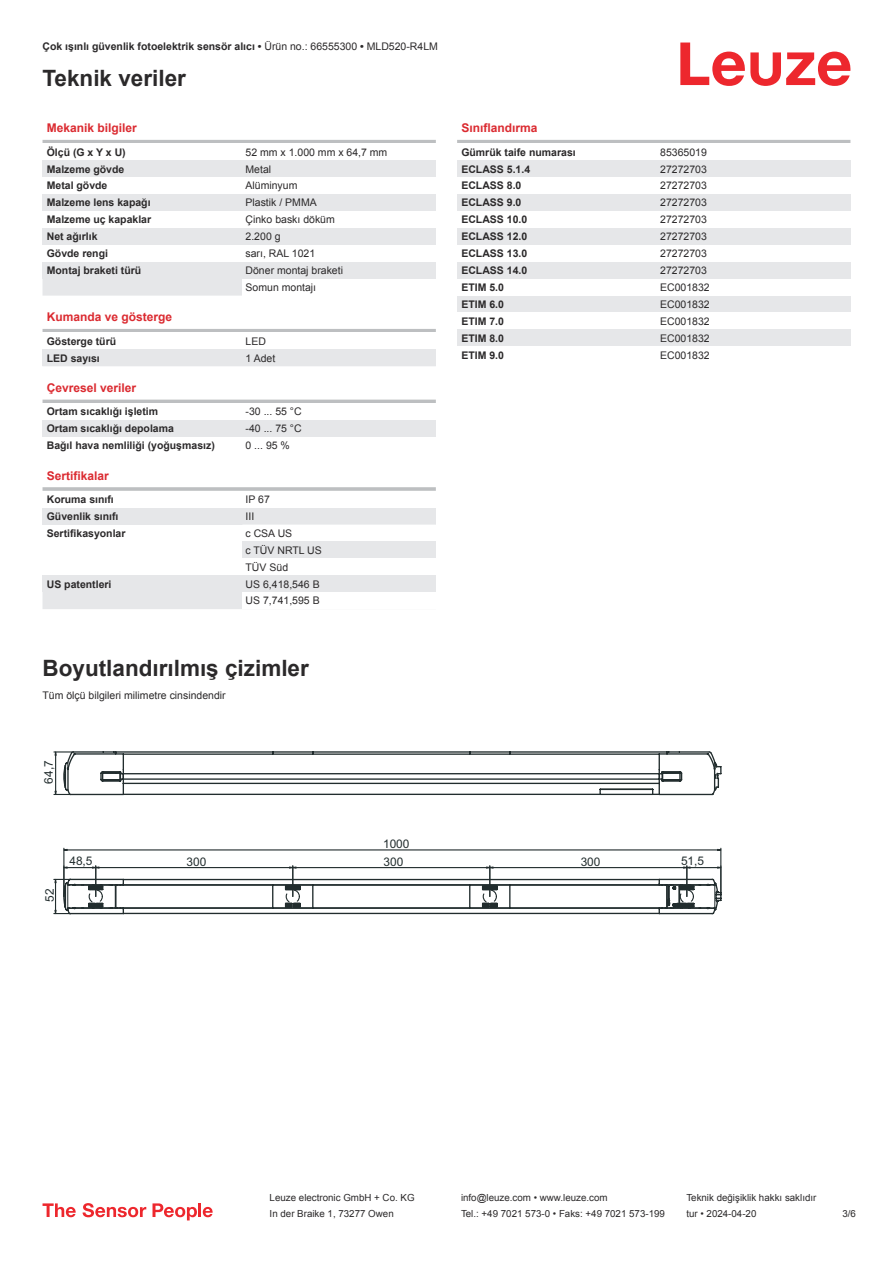
<style>
.page{position:relative;width:893px;height:1263px;background:#fff}
.page>*{position:absolute;margin:0;border:0;box-sizing:border-box;transform-origin:0 0}
.t1{font:700 22.5px "Arial";color:#2b292a}
.t2{font:700 12px "Arial";color:#db2a30}
.t3{font:11.85px "Arial";color:#222d2e}
.t4{font:700 10.5px "Arial";color:#2b292a}
.t5{font:10.5px/17px "Arial";color:#2b292a}
.t6{font:9.75px "Arial";color:#2b292a}
.s1{font-weight:400}
</style>
<div class="page">
<svg style="left:680px;top:43px;width:170px;height:43px"></svg>
<svg style="left:43px;top:279px;width:199px;height:330px"></svg>
<hr style="left:43px;top:140px;width:393px;height:3px;background:#bdbfc1">
<div style="left:43px;top:160px;width:199px;height:17px;background:#e6e7e9"></div>
<div style="left:242px;top:160px;width:194px;height:17px;background:#e6e7e9"></div>
<div style="left:43px;top:194px;width:199px;height:17px;background:#e6e7e9"></div>
<div style="left:242px;top:194px;width:194px;height:17px;background:#e6e7e9"></div>
<div style="left:43px;top:228px;width:199px;height:17px;background:#e6e7e9"></div>
<div style="left:242px;top:228px;width:194px;height:17px;background:#e6e7e9"></div>
<div style="left:43px;top:262px;width:199px;height:17px;background:#e6e7e9"></div>
<div style="left:242px;top:262px;width:194px;height:17px;background:#e6e7e9"></div>
<div style="left:43px;top:313px;width:393px;height:18px;background:#fff"></div>
<hr style="left:43px;top:329px;width:393px;height:3px;background:#bdbfc1">
<div style="left:43px;top:332px;width:199px;height:17px;background:#fff"></div>
<div style="left:43px;top:349px;width:199px;height:17px;background:#e6e7e9"></div>
<div style="left:242px;top:349px;width:194px;height:17px;background:#e6e7e9"></div>
<div style="left:43px;top:383px;width:393px;height:18px;background:#fff"></div>
<hr style="left:43px;top:400px;width:393px;height:3px;background:#bdbfc1">
<div style="left:43px;top:403px;width:199px;height:17px;background:#fff"></div>
<div style="left:43px;top:420px;width:199px;height:17px;background:#e6e7e9"></div>
<div style="left:242px;top:420px;width:194px;height:17px;background:#e6e7e9"></div>
<div style="left:43px;top:437px;width:199px;height:17px;background:#fff"></div>
<div style="left:43px;top:471px;width:393px;height:18px;background:#fff"></div>
<hr style="left:43px;top:487px;width:393px;height:4px;background:#c7c9cb">
<div style="left:43px;top:491px;width:199px;height:17px;background:#fff"></div>
<div style="left:43px;top:508px;width:199px;height:17px;background:#e6e7e9"></div>
<div style="left:242px;top:508px;width:194px;height:17px;background:#e6e7e9"></div>
<div style="left:43px;top:525px;width:199px;height:16px;background:#fff"></div>
<div style="left:242px;top:541px;width:194px;height:17px;background:#e6e7e9"></div>
<div style="left:43px;top:575px;width:199px;height:17px;background:#e6e7e9"></div>
<div style="left:242px;top:575px;width:194px;height:17px;background:#e6e7e9"></div>
<hr style="left:457px;top:140px;width:393px;height:3px;background:#bdbfc1">
<div style="left:457px;top:160px;width:200px;height:17px;background:#e6e7e9"></div>
<div style="left:657px;top:160px;width:193px;height:17px;background:#e6e7e9"></div>
<div style="left:457px;top:194px;width:200px;height:17px;background:#e6e7e9"></div>
<div style="left:657px;top:194px;width:193px;height:17px;background:#e6e7e9"></div>
<div style="left:457px;top:228px;width:200px;height:17px;background:#e6e7e9"></div>
<div style="left:657px;top:228px;width:193px;height:17px;background:#e6e7e9"></div>
<div style="left:457px;top:262px;width:200px;height:17px;background:#e6e7e9"></div>
<div style="left:657px;top:262px;width:193px;height:17px;background:#e6e7e9"></div>
<div style="left:457px;top:296px;width:200px;height:16px;background:#e6e7e9"></div>
<div style="left:657px;top:296px;width:193px;height:16px;background:#e6e7e9"></div>
<div style="left:457px;top:329px;width:200px;height:17px;background:#e6e7e9"></div>
<div style="left:657px;top:329px;width:193px;height:17px;background:#e6e7e9"></div>
<svg style="left:43px;top:1203px;width:33px;height:14px"></svg>
<svg style="left:83px;top:1203px;width:63px;height:14px"></svg>
<svg style="left:153px;top:1203px;width:44px;height:17px"></svg>
<hr style="left:198px;top:1203px;width:3px;height:14px;background:#ed272d">
<svg style="left:203px;top:1207px;width:10px;height:10px"></svg>
<svg style="left:68px;top:850px;width:600px;height:16px"></svg>
<hr style="left:63px;top:848px;width:1px;height:48px;background:#222d2e">
<hr style="left:720px;top:848px;width:1px;height:47px;background:#222d2e">
<hr style="left:67px;top:849px;width:651px;height:1px;background:#222d2e">
<svg style="left:63px;top:848px;width:5px;height:4px"></svg>
<svg style="left:54px;top:751px;width:667px;height:45px"></svg>
<svg style="left:54px;top:866px;width:667px;height:48px"></svg>
<p class="t4" style="left:43px;top:39px;width:397px">Çok ışınlı güvenlik fotoelektrik sensör alıcı • <span class="s1">Ürün no.: 66555300</span> • <span class="s1">MLD520-R4LM</span></p>
<h1 class="t1" style="left:43px;top:63px;width:145px">Teknik veriler</h1>
<p class="t2" style="left:47px;top:120px;width:92px">Mekanik bilgiler</p>
<p class="t4" style="left:47px;top:145px;width:80px">Ölçü (G x Y x U)</p>
<p class="t5" style="left:246px;top:143px;width:143px">52 mm x 1.000 mm x 64,7 mm</p>
<p class="t4" style="left:47px;top:161px;width:79px">Malzeme gövde</p>
<p class="t5" style="left:246px;top:161px;width:27px">Metal</p>
<p class="t4" style="left:47px;top:178px;width:62px">Metal gövde</p>
<p class="t5" style="left:246px;top:177px;width:53px">Alüminyum</p>
<p class="t4" style="left:47px;top:195px;width:105px">Malzeme lens kapağı</p>
<p class="t5" style="left:246px;top:194px;width:73px">Plastik / PMMA</p>
<p class="t4" style="left:47px;top:212px;width:106px">Malzeme uç kapaklar</p>
<p class="t5" style="left:246px;top:211px;width:91px">Çinko baskı döküm</p>
<p class="t4" style="left:47px;top:229px;width:52px">Net ağırlık</p>
<p class="t5" style="left:246px;top:228px;width:37px">2.200 g</p>
<p class="t4" style="left:47px;top:246px;width:63px">Gövde rengi</p>
<p class="t5" style="left:246px;top:245px;width:71px">sarı, RAL 1021</p>
<p class="t4" style="left:47px;top:263px;width:96px">Montaj braketi türü</p>
<p class="t5" style="left:246px;top:262px;width:99px">Döner montaj braketi<br>Somun montajı</p>
<p class="t2" style="left:47px;top:309px;width:127px">Kumanda ve gösterge</p>
<p class="t4" style="left:47px;top:334px;width:71px">Gösterge türü</p>
<p class="t5" style="left:246px;top:333px;width:22px">LED</p>
<p class="t4" style="left:47px;top:350px;width:55px">LED sayısı</p>
<p class="t5" style="left:246px;top:350px;width:31px">1 Adet</p>
<p class="t2" style="left:47px;top:379px;width:91px">Çevresel veriler</p>
<p class="t4" style="left:47px;top:404px;width:113px">Ortam sıcaklığı işletim</p>
<p class="t5" style="left:246px;top:403px;width:58px">-30 ... 55 °C</p>
<p class="t4" style="left:47px;top:421px;width:129px">Ortam sıcaklığı depolama</p>
<p class="t5" style="left:246px;top:420px;width:58px">-40 ... 75 °C</p>
<p class="t4" style="left:47px;top:438px;width:170px">Bağıl hava nemliliği (yoğuşmasız)</p>
<p class="t5" style="left:246px;top:437px;width:46px">0 ... 95 %</p>
<p class="t2" style="left:47px;top:467px;width:64px">Sertifikalar</p>
<p class="t4" style="left:47px;top:492px;width:69px">Koruma sınıfı</p>
<p class="t5" style="left:246px;top:491px;width:26px">IP 67</p>
<p class="t4" style="left:47px;top:509px;width:73px">Güvenlik sınıfı</p>
<p class="t5" style="left:246px;top:508px;width:10px">III</p>
<p class="t4" style="left:47px;top:526px;width:80px">Sertifikasyonlar</p>
<p class="t5" style="left:246px;top:525px;width:78px">c CSA US<br>c TÜV NRTL US<br>TÜV Süd</p>
<p class="t4" style="left:47px;top:576px;width:66px">US patentleri</p>
<p class="t5" style="left:246px;top:575px;width:76px">US 6,418,546 B<br>US 7,741,595 B</p>
<h1 class="t1" style="left:43px;top:653px;width:268px">Boyutlandırılmış çizimler</h1>
<p class="t5" style="left:43px;top:687px;width:185px">Tüm ölçü bilgileri milimetre cinsindendir</p>
<p class="t3" style="left:44px;top:783px;width:25px;rotate:-90deg">64,7</p>
<p class="t3" style="left:383px;top:840px;width:28px">1000</p>
<p class="t2" style="left:461px;top:120px;width:78px">Sınıflandırma</p>
<p class="t4" style="left:461px;top:145px;width:116px">Gümrük taife numarası</p>
<p class="t5" style="left:660px;top:143px;width:48px">85365019</p>
<p class="t4" style="left:461px;top:161px;width:70px">ECLASS 5.1.4</p>
<p class="t5" style="left:660px;top:161px;width:48px">27272703</p>
<p class="t4" style="left:461px;top:178px;width:62px">ECLASS 8.0</p>
<p class="t5" style="left:660px;top:178px;width:48px">27272703</p>
<p class="t4" style="left:461px;top:195px;width:62px">ECLASS 9.0</p>
<p class="t5" style="left:660px;top:195px;width:48px">27272703</p>
<p class="t4" style="left:461px;top:212px;width:67px">ECLASS 10.0</p>
<p class="t5" style="left:660px;top:212px;width:48px">27272703</p>
<p class="t4" style="left:461px;top:229px;width:67px">ECLASS 12.0</p>
<p class="t5" style="left:660px;top:229px;width:48px">27272703</p>
<p class="t4" style="left:461px;top:246px;width:67px">ECLASS 13.0</p>
<p class="t5" style="left:660px;top:245px;width:48px">27272703</p>
<p class="t4" style="left:461px;top:263px;width:67px">ECLASS 14.0</p>
<p class="t5" style="left:660px;top:262px;width:48px">27272703</p>
<p class="t4" style="left:461px;top:280px;width:44px">ETIM 5.0</p>
<p class="t5" style="left:660px;top:279px;width:51px">EC001832</p>
<p class="t4" style="left:461px;top:297px;width:44px">ETIM 6.0</p>
<p class="t5" style="left:660px;top:296px;width:51px">EC001832</p>
<p class="t4" style="left:461px;top:314px;width:44px">ETIM 7.0</p>
<p class="t5" style="left:660px;top:312px;width:51px">EC001832</p>
<p class="t4" style="left:461px;top:331px;width:44px">ETIM 8.0</p>
<p class="t5" style="left:660px;top:329px;width:51px">EC001832</p>
<p class="t4" style="left:461px;top:347px;width:44px">ETIM 9.0</p>
<p class="t5" style="left:660px;top:346px;width:51px">EC001832</p>
<p class="t3" style="left:45px;top:902px;width:15px;rotate:-90deg">52</p>
<p class="t3" style="left:69px;top:856px;width:25px">48,5</p>
<p class="t3" style="left:187px;top:857px;width:21px">300</p>
<p class="t3" style="left:384px;top:857px;width:21px">300</p>
<p class="t3" style="left:581px;top:857px;width:21px">300</p>
<p class="t3" style="left:681px;top:856px;width:25px">51,5</p>
<p class="t6" style="left:270px;top:1191px;width:146px">Leuze electronic GmbH + Co. KG</p>
<p class="t6" style="left:461px;top:1191px;width:148px">info@leuze.com • www.leuze.com</p>
<p class="t6" style="left:686px;top:1191px;width:132px">Teknik değişiklik hakkı saklıdır</p>
<p class="t6" style="left:270px;top:1207px;width:126px">In der Braike 1, 73277 Owen</p>
<p class="t6" style="left:461px;top:1207px;width:205px">Tel.: +49 7021 573-0 • Faks: +49 7021 573-199</p>
<p class="t6" style="left:686px;top:1207px;width:72px">tur • 2024-04-20</p>
<p class="t6" style="left:842px;top:1210px;width:15px">3 /6</p>
</div>
